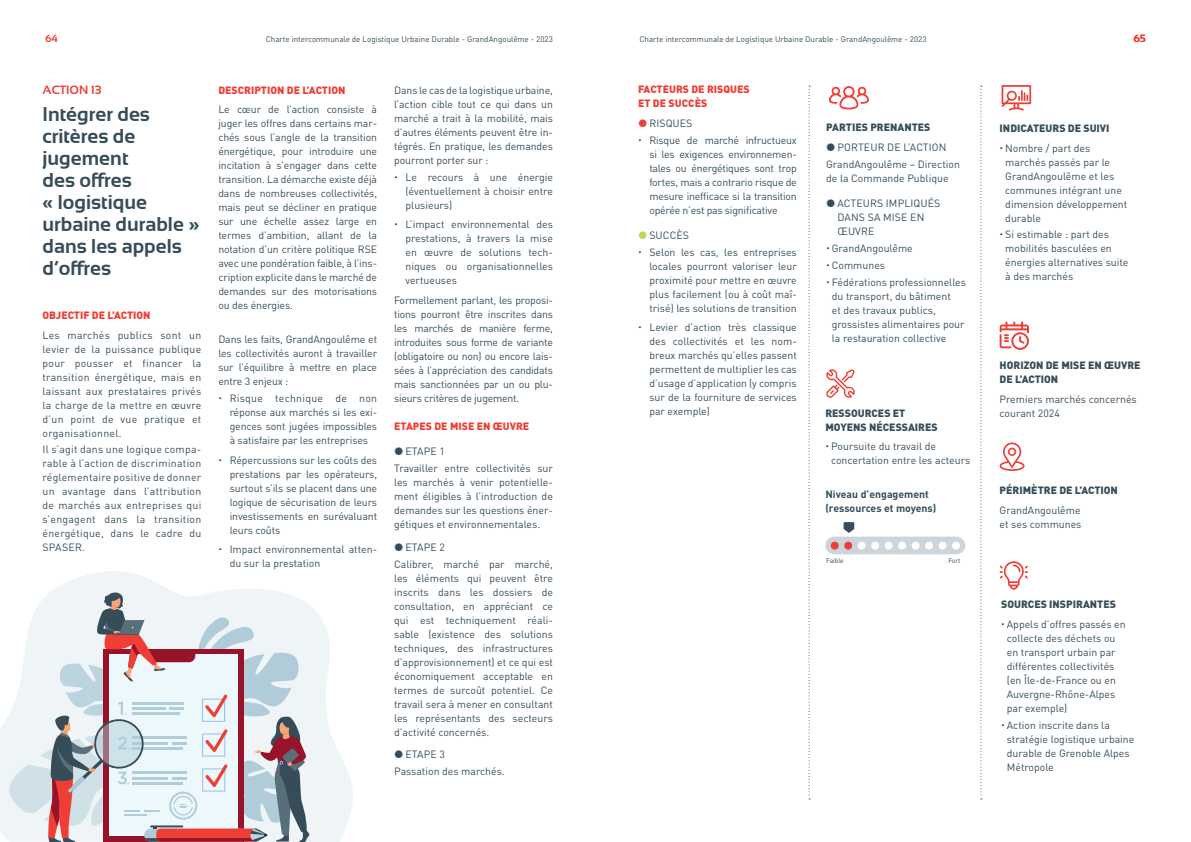
<style>
.page{position:relative;width:1191px;height:842px;background:#fff}
.page>*{position:absolute;margin:0;border:0;box-sizing:border-box;transform-origin:0 0}
.TITRE{font:700 20px/22px "Sansation";color:#364d59}
.SURTITRE_AXE_2{font:700 12px "Sansation";color:#ee3e35}
.body{font:10.5px/14px "DIN Pro";color:#364d59}
.ACTIONPUCE{font:10.5px/14px "DIN Pro";color:#364d59;text-align:justify}
.body-2{font:900 10.5px/14px "DIN Pro";color:#364d59}
.T2_AXE_2{font:900 10.5px/14px "DIN Pro";color:#ee3e35}
.body-3{font:700 10.5px/14px "DIN Pro";color:#364d59}
.ETAPE{font:10.5px "DIN Pro";letter-spacing:.01em;color:#364d59}
.body-4{font:700 10.5px "Sansation";color:#ee3e35}
.body-5{font:8px "DIN Pro";color:#364d59}
.body-6{font:6.8px "DIN Pro";letter-spacing:-.01em;color:#364d59}
</style>
<div class="page">
<svg style="left:1001px;top:85px;width:30px;height:26px"></svg>
<svg style="left:999px;top:443px;width:25px;height:28px"></svg>
<svg style="left:999px;top:561px;width:29px;height:29px"></svg>
<svg style="left:980px;top:86px;width:2px;height:713px"></svg>
<svg style="left:808px;top:86px;width:2px;height:713px"></svg>
<svg style="left:999px;top:321px;width:30px;height:29px"></svg>
<svg style="left:826px;top:369px;width:29px;height:29px"></svg>
<svg style="left:825px;top:522px;width:140px;height:32px"></svg>
<svg style="left:0;top:572px;width:353px;height:270px"></svg>
<svg style="left:9px;top:592px;width:301px;height:250px"></svg>
<svg style="left:829px;top:85px;width:41px;height:25px"></svg>
<p class="body-4" style="left:45px;top:33px;width:14px">64</p>
<p class="body-4" style="left:1133px;top:33px;width:14px">65</p>
<p class="body-5" style="left:266px;top:34px;width:289px">Charte intercommunale de Logistique Urbaine Durable - GrandAngoulême - 2023</p>
<p class="body-5" style="left:639px;top:34px;width:289px">Charte intercommunale de Logistique Urbaine Durable - GrandAngoulême - 2023</p>
<p class="SURTITRE_AXE_2" style="left:43px;top:83px;width:60px">ACTION 13</p>
<p class="TITRE" style="left:43px;top:103px;width:158px">Intégrer des critères de jugement<br>des offres<br>« logistique urbaine durable » dans les appels d’offres</p>
<p class="T2_AXE_2" style="left:43px;top:308px;width:110px">OBJECTIF DE L’ACTION</p>
<p class="body" style="left:43px;top:327px;width:160px;text-align:justify">Les marchés publics sont un levier de la puissance publique pour pousser et financer la transition énergétique, mais en laissant aux prestataires privés la charge de la mettre en œuvre d’un point de vue pratique et organisationnel.</p>
<p class="body" style="left:43px;top:442px;width:160px;text-align:justify">Il s’agit dans une logique compa&shy;rable à l’action de discrimination réglementaire positive de donner un avantage dans l’attribution de marchés aux entreprises qui s’engagent dans la transition énergétique, dans le cadre du SPASER.</p>
<p class="T2_AXE_2" style="left:218px;top:82px;width:129px">DESCRIPTION DE L’ACTION</p>
<p class="body" style="left:218px;top:102px;width:160px;text-align:justify">Le cœur de l’action consiste à juger les offres dans certains mar&shy;chés sous l’angle de la transition énergétique, pour introduire une incitation à s’engager dans cette transition. La démarche existe déjà dans de nombreuses collectivités, mais peut se décliner en pratique sur une échelle assez large en termes d’ambition, allant de la notation d’un critère politique RSE avec une pondération faible, à l’ins&shy;cription explicite dans le marché de demandes sur des motorisations ou des énergies.</p>
<p class="body" style="left:218px;top:332px;width:160px;text-align:justify">Dans les faits, GrandAngoulême et les collectivités auront à travailler sur l’équilibre à mettre en place entre 3 enjeux :</p>
<p class="ACTIONPUCE" style="left:230px;top:391px;width:149px">Risque technique de non réponse aux marchés si les exi&shy;gences sont jugées impossibles à satisfaire par les entreprises</p>
<p class="ACTIONPUCE" style="left:230px;top:452px;width:149px">Répercussions sur les coûts des prestations par les opérateurs, surtout s’ils se placent dans une logique de sécurisation de leurs investissements en surévaluant leurs coûts</p>
<p class="ACTIONPUCE" style="left:230px;top:542px;width:149px">Impact environnemental atten&shy;du sur la prestation</p>
<p class="body" style="left:394px;top:82px;width:160px;text-align:justify">Dans le cas de la logistique urbaine, l’action cible tout ce qui dans un marché a trait à la mobilité, mais d’autres éléments peuvent être in&shy;tégrés. En pratique, les demandes pourront porter sur :</p>
<p class="ACTIONPUCE" style="left:405px;top:169px;width:149px">Le recours à une énergie (éventuellement à choisir entre plusieurs)</p>
<p class="ACTIONPUCE" style="left:405px;top:217px;width:149px">L’impact environnemental des prestations, à travers la mise en œuvre de solutions tech&shy;niques ou organisationnelles vertueuses</p>
<p class="body" style="left:394px;top:293px;width:160px;text-align:justify">Formellement parlant, les proposi&shy;tions pourront être inscrites dans les marchés de manière ferme, introduites sous forme de variante (obligatoire ou non) ou encore lais&shy;sées à l’appréciation des candidats mais sanctionnées par un ou plu&shy;sieurs critères de jugement.</p>
<p class="T2_AXE_2" style="left:394px;top:419px;width:137px">ETAPES DE MISE EN ŒUVRE</p>
<p class="ETAPE" style="left:405px;top:444px;width:41px">ETAPE 1</p>
<p class="body" style="left:394px;top:461px;width:160px;text-align:justify">Travailler entre collectivités sur les marchés à venir potentielle&shy;ment éligibles à l’introduction de demandes sur les questions éner&shy;gétiques et environnementales.</p>
<p class="ETAPE" style="left:405px;top:540px;width:41px">ETAPE 2</p>
<p class="body" style="left:394px;top:556px;width:160px;text-align:justify">Calibrer, marché par marché, les éléments qui peuvent être inscrits dans les dossiers de consultation, en appréciant ce qui est techniquement réali&shy;sable (existence des solutions techniques, des infrastructures d’approvisionnement) et ce qui est économiquement acceptable en termes de surcoût potentiel. Ce travail sera à mener en consultant les représentants des secteurs d’activité concernés.</p>
<p class="ETAPE" style="left:405px;top:747px;width:41px">ETAPE 3</p>
<p class="body" style="left:394px;top:764px;width:112px">Passation des marchés.</p>
<p class="T2_AXE_2" style="left:638px;top:82px;width:113px">FACTEURS DE RISQUES<br>ET DE SUCCÈS</p>
<p class="body" style="left:649px;top:116px;width:45px">RISQUES</p>
<p class="ACTIONPUCE" style="left:649px;top:132px;width:149px">Risque de marché infructueux si les exigences environnemen&shy;tales ou énergétiques sont trop fortes, mais a contrario risque de mesure inefficace si la transition opérée n’est pas significative</p>
<p class="body" style="left:649px;top:228px;width:41px">SUCCÈS</p>
<p class="ACTIONPUCE" style="left:649px;top:245px;width:149px">Selon les cas, les entreprises locales pourront valoriser leur proximité pour mettre en œuvre plus facilement (ou à coût maî&shy;trisé) les solutions de transition</p>
<p class="ACTIONPUCE" style="left:649px;top:320px;width:149px">Levier d’action très classique des collectivités et les nom&shy;breux marchés qu’elles passent permettent de multiplier les cas d’usage d’application (y compris sur de la fourniture de services par exemple)</p>
<p class="body-2" style="left:826px;top:120px;width:106px">PARTIES PRENANTES</p>
<p class="body" style="left:837px;top:140px;width:110px">PORTEUR DE L’ACTION</p>
<p class="body" style="left:826px;top:156px;width:135px">GrandAngoulême – Direction de la Commande Publique</p>
<p class="body" style="left:837px;top:196px;width:104px">ACTEURS IMPLIQUÉS<br>DANS SA MISE EN<br>ŒUVRE</p>
<p class="body" style="left:831px;top:241px;width:82px">GrandAngoulême</p>
<p class="body" style="left:831px;top:257px;width:55px">Communes</p>
<p class="body" style="left:831px;top:274px;width:136px">Fédérations professionnelles du transport, du bâtiment<br>et des travaux publics, grossistes alimentaires pour la restauration collective</p>
<p class="body-2" style="left:825px;top:405px;width:114px">RESSOURCES ET<br>MOYENS NÉCESSAIRES</p>
<p class="body" style="left:831px;top:439px;width:141px">Poursuite du travail de concertation entre les acteurs</p>
<p class="body-3" style="left:825px;top:487px;width:112px">Niveau d’engagement (ressources et moyens)</p>
<p class="body-6" style="left:826px;top:555px;width:19px">Faible</p>
<p class="body-6" style="left:948px;top:555px;width:14px">Fort</p>
<p class="body-2" style="left:999px;top:121px;width:111px">INDICATEURS DE SUIVI</p>
<p class="body" style="left:1005px;top:140px;width:124px">Nombre / part des marchés passés par le<br>GrandAngoulême et les communes intégrant une dimension développement durable</p>
<p class="body" style="left:1005px;top:227px;width:125px">Si estimable : part des mobilités basculées en énergies alternatives suite à des marchés</p>
<p class="body-2" style="left:999px;top:358px;width:143px">HORIZON DE MISE EN ŒUVRE<br>DE L’ACTION</p>
<p class="body" style="left:999px;top:391px;width:139px">Premiers marchés concernés courant 2024</p>
<p class="body-2" style="left:999px;top:483px;width:120px">PÉRIMÈTRE DE L’ACTION</p>
<p class="body" style="left:999px;top:502px;width:83px">GrandAngoulême et ses communes</p>
<p class="body-2" style="left:1001px;top:597px;width:116px">SOURCES INSPIRANTES</p>
<p class="body" style="left:1007px;top:617px;width:120px">Appels d’offres passés en collecte des déchets ou en transport urbain par différentes collectivités (en Île-de-France ou en<br>Auvergne-Rhône-Alpes par exemple)</p>
<p class="body" style="left:1007px;top:717px;width:129px">Action inscrite dans la stratégie logistique urbaine durable de Grenoble Alpes<br>Métropole</p>
</div>
